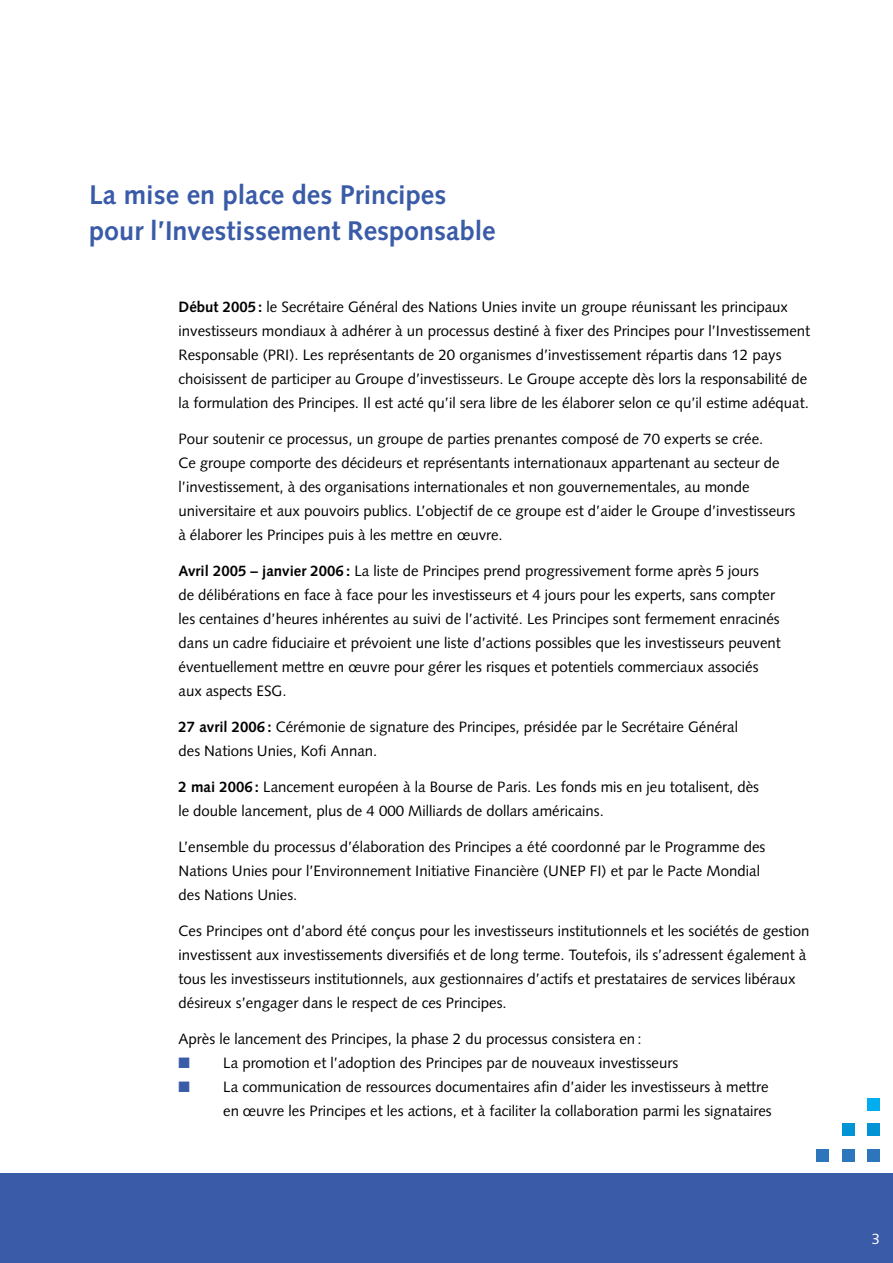
<style>
.page{position:relative;width:893px;height:1263px;background:#fff}
.page>*{position:absolute;margin:0;border:0;box-sizing:border-box;transform-origin:0 0}
.t1{font:700 27px/36px "Syntax";color:#3a5ba7}
.t2{font:15px/24px "Syntax";color:#000}
.t3{font:15px "Syntax";color:#fff}
.s1{font-weight:700}
.s2{color:#3a5ba7}
</style>
<div class="page">
<div style="left:0;top:1174px;width:893px;height:89px;background:#3a5ba7"></div>
<div style="left:867px;top:1098px;width:13px;height:13px;background:#00aeef"></div>
<div style="left:867px;top:1123px;width:13px;height:13px;background:#0093d5"></div>
<div style="left:867px;top:1149px;width:13px;height:13px;background:#2e76bc"></div>
<div style="left:842px;top:1123px;width:13px;height:13px;background:#0093d5"></div>
<div style="left:842px;top:1149px;width:13px;height:13px;background:#2e76bc"></div>
<div style="left:816px;top:1149px;width:13px;height:13px;background:#2e76bc"></div>
<h1 class="t1" style="left:89px;top:179px;width:408px">La mise en place des Principes pour l’Investissement Responsable</h1>
<p class="t2" style="left:179px;top:296px;width:633px"><span class="s1">Début 2005 :</span> le Secrétaire Général des Nations Unies invite un groupe réunissant les principaux investisseurs mondiaux à adhérer à un processus destiné à fixer des Principes pour l’Investissement Responsable (PRI). Les représentants de 20 organismes d’investissement répartis dans 12 pays choisissent de participer au Groupe d’investisseurs. Le Groupe accepte dès lors la responsabilité de la formulation des Principes. Il est acté qu’il sera libre de les élaborer selon ce qu’il estime adéquat.</p>
<p class="t2" style="left:179px;top:428px;width:618px">Pour soutenir ce processus, un groupe de parties prenantes composé de 70 experts se crée.<br>Ce groupe comporte des décideurs et représentants internationaux appartenant au secteur de l’investissement, à des organisations internationales et non gouvernementales, au monde universitaire et aux pouvoirs publics. L’objectif de ce groupe est d’aider le Groupe d’investisseurs à élaborer les Principes puis à les mettre en œuvre.</p>
<p class="t2" style="left:179px;top:560px;width:604px"><span class="s1">Avril 2005 – janvier 2006 :</span> La liste de Principes prend progressivement forme après 5 jours<br>de délibérations en face à face pour les investisseurs et 4 jours pour les experts, sans compter les centaines d’heures inhérentes au suivi de l’activité. Les Principes sont fermement enracinés dans un cadre fiduciaire et prévoient une liste d’actions possibles que les investisseurs peuvent éventuellement mettre en œuvre pour gérer les risques et potentiels commerciaux associés aux aspects ESG.</p>
<p class="t2" style="left:179px;top:716px;width:561px"><span class="s1">27 avril 2006 :</span> Cérémonie de signature des Principes, présidée par le Secrétaire Général des Nations Unies, Kofi Annan.</p>
<p class="t2" style="left:179px;top:776px;width:582px"><span class="s1">2 mai 2006 :</span> Lancement européen à la Bourse de Paris. Les fonds mis en jeu totalisent, dès le double lancement, plus de 4 000 Milliards de dollars américains.</p>
<p class="t2" style="left:179px;top:836px;width:588px">L’ensemble du processus d’élaboration des Principes a été coordonné par le Programme des<br>Nations Unies pour l’Environnement Initiative Financière (UNEP FI) et par le Pacte Mondial des Nations Unies.</p>
<p class="t2" style="left:179px;top:920px;width:632px">Ces Principes ont d’abord été conçus pour les investisseurs institutionnels et les sociétés de gestion investissent aux investissements diversifiés et de long terme. Toutefois, ils s’adressent également à tous les investisseurs institutionnels, aux gestionnaires d’actifs et prestataires de services libéraux désireux s’engager dans le respect de ces Principes.</p>
<p class="t2" style="left:179px;top:1028px;width:464px">Après le lancement des Principes, la phase 2 du processus consistera en :</p>
<p class="t2" style="left:179px;top:1052px;width:501px"><span class="s2">■</span> La promotion et l’adoption des Principes par de nouveaux investisseurs</p>
<p class="t2" style="left:179px;top:1076px;width:595px;text-align:right"><span class="s2">■</span> La communication de ressources documentaires afin d’aider les investisseurs à mettre en œuvre les Principes et les actions, et à faciliter la collaboration parmi les signataires</p>
<p class="t3" style="left:872px;top:1232px;width:10px">3</p>
</div>
